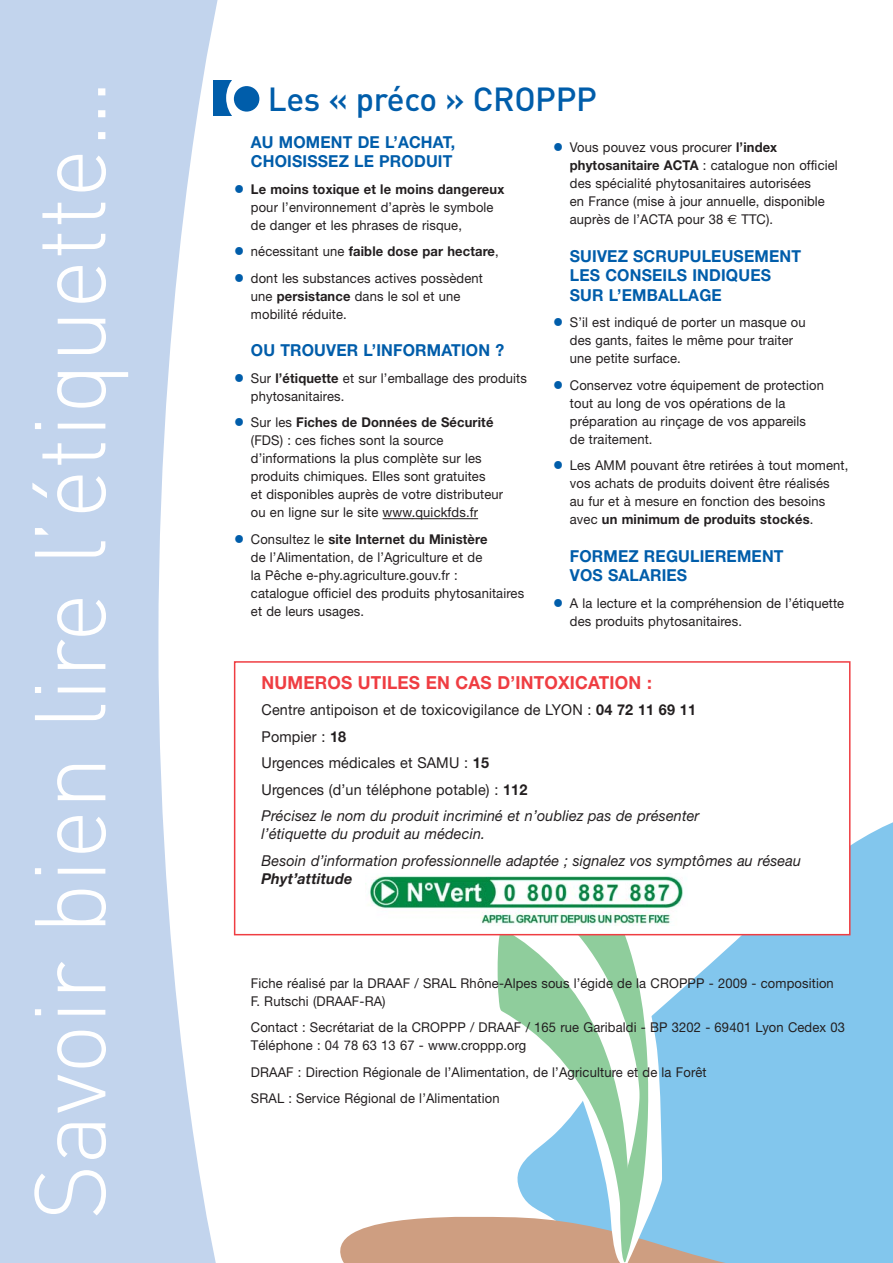
<style>
.page{position:relative;width:893px;height:1263px;background:#fff}
.page>*{position:absolute;margin:0;border:0;box-sizing:border-box;transform-origin:0 0}
.t1{font:300 99px "DIN";color:#fff;scale:.96 1}
.t2{font:500 33px "DIN";letter-spacing:-.01em;color:#005daa}
.t3{font:700 18px "Helvetica Neue";letter-spacing:.01em;color:#ef3d42;scale:.96 1}
.t4{font:700 16.5px/19.5px "Helvetica Neue";letter-spacing:.01em;color:#005daa;scale:.96 1}
.t5{font:15px/26.5px "Helvetica Neue";letter-spacing:.01em;color:#231f20;scale:.96 1}
.t6{font:italic 15px/26.5px "Helvetica Neue";letter-spacing:.01em;color:#231f20;scale:.96 1}
.t7{font:italic 700 15px "Helvetica Neue";letter-spacing:.01em;color:#231f20;scale:.96 1}
.t8{font:13.5px/18px "Helvetica Neue";letter-spacing:.01em;color:#231f20;scale:.96 1}
.t9{font:700 13.5px "Helvetica Neue";letter-spacing:.01em;color:#231f20;scale:.96 1}
.s1{font-size:22.5px;color:#005daa}
.s2{font-weight:700}
.s3{font-weight:400;font-size:22.5px;color:#005daa}
.s4{font-weight:400}
.s5{font-family:"Euro Sans"}
.s6{font-style:italic}
</style>
<div class="page">
<div style="left:793px;top:808px;width:100px;height:455px;background:#82c6ed"></div>
<svg style="left:340px;top:935px;width:453px;height:328px"></svg>
<div style="left:213px;top:80px;width:27px;height:35px;background:#005daa"></div>
<div style="left:226px;top:67px;width:62px;height:62px;background:#fff;border-radius:50%"></div>
<div style="left:235px;top:662px;width:615px;height:273px;background:#fff"></div>
<div style="left:234px;top:661px;width:616px;height:274px;border:2px solid #ef3d42"></div>
<svg style="left:0;top:0;width:221px;height:1263px;fill:#c2d4ed"></svg>
<div style="left:234px;top:86px;width:25px;height:26px;background:#005daa;border-radius:50%"></div>
<hr style="left:382px;top:518px;width:30px;height:1px;background:#231f20">
<hr style="left:412px;top:518px;width:66px;height:1px;background:#231f20">
<img style="left:369px;top:876px;width:314px;height:49px">
<h1 class="t1" style="left:35px;top:1220px;width:1190px;rotate:-90deg">Savoir bien lire l’étiquette…</h1>
<h2 class="t2" style="left:268px;top:87px;width:330px">Les « préco » CROPPP</h2>
<p class="t4" style="left:251px;top:134px;width:214px">AU MOMENT DE L’ACHAT,<br>CHOISISSEZ LE PRODUIT</p>
<p class="t8" style="left:251px;top:181px;width:265px;text-indent:-17px"><span class="s1">•</span> <span class="s2">Le moins toxique et le moins dangereux </span>pour l’environnement d’après le symbole de danger et les phrases de risque,</p>
<p class="t9" style="left:234px;top:247px;width:277px"><span class="s3">•</span> <span class="s4">nécessitant une</span> faible dose par hectare<span class="s4">,</span></p>
<p class="t8" style="left:251px;top:270px;width:243px;text-indent:-17px"><span class="s1">•</span> dont les substances actives possèdent une <span class="s2">persistance</span> dans le sol et une mobilité réduite.</p>
<p class="t4" style="left:251px;top:342px;width:265px">OU TROUVER L’INFORMATION ?</p>
<p class="t8" style="left:251px;top:370px;width:289px;text-indent:-17px"><span class="s1">•</span> Sur <span class="s2">l’étiquette</span> et sur l’emballage des produits phytosanitaires.</p>
<p class="t8" style="left:251px;top:415px;width:264px;text-indent:-17px"><span class="s1">•</span> Sur les <span class="s2">Fiches de Données de Sécurité </span>(FDS) : ces fiches sont la source d’informations la plus complète sur les produits chimiques. Elles sont gratuites<br>et disponibles auprès de votre distributeur ou en ligne sur le site www.quickfds.fr</p>
<p class="t8" style="left:251px;top:531px;width:286px;text-indent:-17px"><span class="s1">•</span> Consultez le <span class="s2">site Internet du Ministère<br></span>de l’Alimentation, de l’Agriculture et de<br>la Pêche e-phy.agriculture.gouv.fr :<br>catalogue officiel des produits phytosanitaires et de leurs usages.</p>
<p class="t8" style="left:570px;top:140px;width:281px;text-indent:-17px"><span class="s1">•</span> Vous pouvez vous procurer <span class="s2">l’index phytosanitaire ACTA</span> : catalogue non officiel des spécialité phytosanitaires autorisées<br>en France (mise à jour annuelle, disponible auprès de l’ACTA pour 38 <span class="s5">€</span> TTC).</p>
<p class="t4" style="left:570px;top:247px;width:242px">SUIVEZ SCRUPULEUSEMENT<br>LES CONSEILS INDIQUES<br>SUR L’EMBALLAGE</p>
<p class="t8" style="left:570px;top:315px;width:247px;text-indent:-17px"><span class="s1">•</span> S’il est indiqué de porter un masque ou des gants, faites le même pour traiter une petite surface.</p>
<p class="t8" style="left:570px;top:377px;width:266px;text-indent:-17px"><span class="s1">•</span> Conservez votre équipement de protection tout au long de vos opérations de la préparation au rinçage de vos appareils de traitement.</p>
<p class="t8" style="left:570px;top:458px;width:292px;text-indent:-17px"><span class="s1">•</span> Les AMM pouvant être retirées à tout moment, vos achats de produits doivent être réalisés<br>au fur et à mesure en fonction des besoins avec <span class="s2">un minimum de produits stockés</span>.</p>
<p class="t4" style="left:570px;top:547px;width:224px">FORMEZ REGULIEREMENT<br>VOS SALARIES</p>
<p class="t8" style="left:570px;top:595px;width:287px;text-indent:-17px"><span class="s1">•</span> A la lecture et la compréhension de l’étiquette des produits phytosanitaires.</p>
<h3 class="t3" style="left:261px;top:676px;width:408px">NUMEROS UTILES EN CAS D’INTOXICATION :</h3>
<p class="t5" style="left:261px;top:698px;width:458px">Centre antipoison et de toxicovigilance de LYON : <span class="s2">04 72 11 69 11<br></span>Pompier : <span class="s2">18<br></span>Urgences médicales et SAMU : <span class="s2">15<br></span>Urgences (d’un téléphone potable) : <span class="s2">112<br></span><span class="s6">Précisez le nom du produit incriminé et n’oubliez pas de présenter</span></p>
<p class="t6" style="left:261px;top:822px;width:564px">l’étiquette du produit au médecin.<br>Besoin d’information professionnelle adaptée ; signalez vos symptômes au réseau</p>
<p class="t7" style="left:261px;top:873px;width:96px">Phyt’attitude</p>
<p class="t8" style="left:251px;top:975px;width:609px">Fiche réalisé par la DRAAF / SRAL Rhône-Alpes sous l’égide de la CROPPP - 2009 - composition<br>F. Rutschi (DRAAF-RA)</p>
<p class="t8" style="left:251px;top:1020px;width:620px">Contact : Secrétariat de la CROPPP / DRAAF / 165 rue Garibaldi - BP 3202 - 69401 Lyon Cedex 03<br>Téléphone : 04 78 63 13 67 - www.croppp.org</p>
<p class="t8" style="left:251px;top:1060px;width:476px;line-height:26.5px">DRAAF : Direction Régionale de l’Alimentation, de l’Agriculture et de la Forêt<br>SRAL : Service Régional de l’Alimentation</p>
</div>
